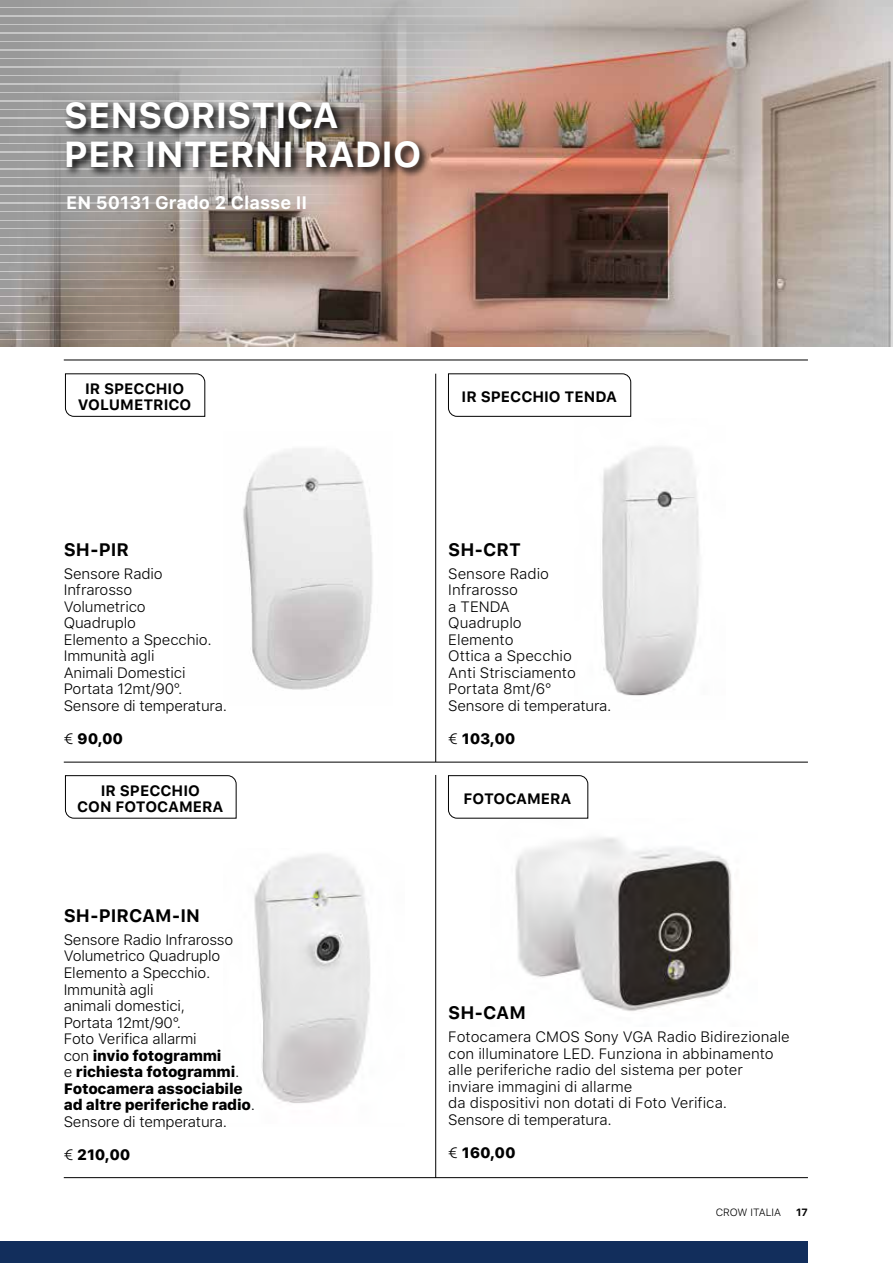
<style>
.page{position:relative;width:893px;height:1263px;background:#fff}
.page>*{position:absolute;margin:0;border:0;box-sizing:border-box;transform-origin:0 0}
.t1{font:700 36px/39px "SF Pro Text";color:#fff}
.t2{font:700 18px "SF Pro Text";color:#000}
.t3{font:700 18px "SF Pro Text";color:#fff}
.t4{font:300 15px/16.5px "SF Pro Text";letter-spacing:-.01em;color:#000}
.t5{font:700 15px/16.5px "SF Pro Text";color:#000;text-align:center}
.t6{font:800 15px "SF Pro Text";letter-spacing:-.01em;color:#000}
.t7{font:300 10.5px "SF Pro Text";color:#000}
.t8{font:700 10.5px "SF Pro Text";color:#000}
.s1{font-weight:300}
.s2{font-weight:800}
</style>
<div class="page">
<div style="left:0;top:1242px;width:808px;height:21px;background:#122e5c"></div>
<img style="left:602px;top:447px;width:97px;height:249px">
<img style="left:0;top:0;width:893px;height:346px">
<hr style="left:64px;top:762px;width:744px;height:1px;background:#000">
<hr style="left:64px;top:1177px;width:744px;height:1px;background:#000">
<hr style="left:64px;top:360px;width:744px;height:1px;background:#000">
<hr style="left:435px;top:374px;width:1px;height:388px;background:#000">
<hr style="left:435px;top:775px;width:1px;height:403px;background:#000">
<img style="left:491px;top:818px;width:242px;height:193px">
<img style="left:243px;top:449px;width:130px;height:241px">
<img style="left:254px;top:854px;width:116px;height:249px">
<svg style="left:0;top:0;width:557px;height:6px;background:#b0afaf"></svg>
<svg style="left:0;top:9px;width:549px;height:6px;background:#afaeae"></svg>
<svg style="left:0;top:17px;width:540px;height:6px;background:#acacac"></svg>
<svg style="left:0;top:26px;width:531px;height:6px;background:#abaaaa"></svg>
<svg style="left:0;top:34px;width:523px;height:6px;background:#adacac"></svg>
<svg style="left:0;top:43px;width:514px;height:6px;background:#aeaeae"></svg>
<svg style="left:0;top:51px;width:506px;height:6px;background:#b0afaf"></svg>
<svg style="left:0;top:77px;width:480px;height:6px;background:#b1acab"></svg>
<svg style="left:0;top:85px;width:472px;height:6px;background:#b0aba9"></svg>
<svg style="left:0;top:94px;width:463px;height:6px;background:#afa9a6"></svg>
<svg style="left:0;top:68px;width:489px;height:6px;background:#b1b0af"></svg>
<svg style="left:0;top:60px;width:497px;height:6px;background:#b1b0b0"></svg>
<svg style="left:0;top:102px;width:455px;height:6px"></svg>
<svg style="left:0;top:111px;width:446px;height:6px"></svg>
<svg style="left:0;top:119px;width:438px;height:6px"></svg>
<div style="left:0;top:128px;width:429px;height:6px;background:#9a9a9a"></div>
<div style="left:0;top:136px;width:421px;height:6px;background:#9b9b9b"></div>
<div style="left:0;top:162px;width:395px;height:6px;background:#9b9b9b"></div>
<div style="left:0;top:170px;width:387px;height:6px;background:#9b9b9b"></div>
<svg style="left:0;top:179px;width:378px;height:6px;background:#aca4a0"></svg>
<div style="left:0;top:153px;width:404px;height:6px;background:#9b9b9b"></div>
<div style="left:0;top:145px;width:412px;height:6px;background:#9b9b9b"></div>
<svg style="left:0;top:187px;width:370px;height:6px;background:#ada5a2"></svg>
<svg style="left:0;top:196px;width:361px;height:6px;background:#aca4a1"></svg>
<svg style="left:0;top:204px;width:353px;height:6px;background:#aba29c"></svg>
<svg style="left:0;top:213px;width:344px;height:6px;background:#908781"></svg>
<svg style="left:0;top:238px;width:319px;height:6px;background:#91887f"></svg>
<svg style="left:0;top:247px;width:310px;height:6px;background:#938a83"></svg>
<svg style="left:0;top:255px;width:302px;height:6px;background:#9c9088"></svg>
<svg style="left:0;top:230px;width:327px;height:6px;background:#8d847b"></svg>
<svg style="left:0;top:221px;width:336px;height:6px;background:#918881"></svg>
<svg style="left:0;top:264px;width:293px;height:6px;background:#9d9189"></svg>
<svg style="left:0;top:272px;width:285px;height:7px;background:#9f948c"></svg>
<svg style="left:0;top:281px;width:276px;height:6px;background:#a0948d"></svg>
<svg style="left:0;top:289px;width:268px;height:7px;background:#a59992"></svg>
<svg style="left:0;top:298px;width:259px;height:6px;background:#a49991"></svg>
<svg style="left:0;top:306px;width:251px;height:7px;background:#a3978f"></svg>
<svg style="left:0;top:315px;width:242px;height:6px"></svg>
<svg style="left:0;top:323px;width:234px;height:7px;background:#9b8e86"></svg>
<svg style="left:0;top:332px;width:225px;height:6px"></svg>
<svg style="left:0;top:340px;width:217px;height:7px;background:#988a7e"></svg>
<svg style="left:63px;top:99px;width:368px;height:79px;background:#7b726e"></svg>
<svg style="left:65px;top:373px;width:140px;height:44px"></svg>
<svg style="left:65px;top:775px;width:171px;height:43px"></svg>
<svg style="left:448px;top:373px;width:183px;height:44px"></svg>
<svg style="left:448px;top:775px;width:140px;height:43px"></svg>
<h1 class="t1" style="left:64px;top:96px;width:359px">SENSORISTICA<br>PER INTERNI RADIO</h1>
<p class="t3" style="left:66px;top:192px;width:243px">EN 50131 Grado 2 Classe II</p>
<p class="t5" style="left:78px;top:381px;width:115px">IR SPECCHIO<br>VOLUMETRICO</p>
<p class="t5" style="left:462px;top:389px;width:157px">IR SPECCHIO TENDA</p>
<p class="t2" style="left:64px;top:539px;width:67px">SH-PIR</p>
<p class="t2" style="left:448px;top:539px;width:74px">SH-CRT</p>
<p class="t4" style="left:64px;top:566px;width:165px">Sensore Radio<br>Infrarosso<br>Volumetrico<br>Quadruplo<br>Elemento a Specchio.<br>Immunità agli<br>Animali Domestici<br>Portata 12mt/90°.<br>Sensore di temperatura.</p>
<p class="t6" style="left:64px;top:730px;width:61px"><span class="s1">€</span> 90,00</p>
<p class="t4" style="left:448px;top:566px;width:165px">Sensore Radio<br>Infrarosso<br>a TENDA<br>Quadruplo<br>Elemento<br>Ottica a Specchio<br>Anti Strisciamento<br>Portata 8mt/6°<br>Sensore di temperatura.</p>
<p class="t6" style="left:448px;top:730px;width:69px"><span class="s1">€</span> 103,00</p>
<p class="t5" style="left:77px;top:782px;width:148px">IR SPECCHIO<br>CON FOTOCAMERA</p>
<p class="t2" style="left:64px;top:905px;width:138px">SH-PIRCAM-IN</p>
<p class="t4" style="left:64px;top:932px;width:193px">Sensore Radio Infrarosso<br>Volumetrico Quadruplo<br>Elemento a Specchio.<br>Immunità agli<br>animali domestici,<br>Portata 12mt/90°.<br>Foto Verifica allarmi<br>con <span class="s2">invio fotogrammi<br></span>e <span class="s2">richiesta fotogrammi</span>.<br><span class="s2">Fotocamera associabile ad altre periferiche radio</span>.<br>Sensore di temperatura.</p>
<p class="t6" style="left:64px;top:1145px;width:68px"><span class="s1">€</span> 210,00</p>
<p class="t5" style="left:464px;top:791px;width:109px">FOTOCAMERA</p>
<p class="t2" style="left:448px;top:1003px;width:79px">SH-CAM</p>
<p class="t4" style="left:448px;top:1029px;width:343px">Fotocamera CMOS Sony VGA Radio Bidirezionale con illuminatore LED. Funziona in abbinamento alle periferiche radio del sistema per poter inviare immagini di allarme<br>da dispositivi non dotati di Foto Verifica.<br>Sensore di temperatura.</p>
<p class="t6" style="left:448px;top:1144px;width:69px"><span class="s1">€</span> 160,00</p>
<p class="t7" style="left:716px;top:1204px;width:67px">CROW ITALIA</p>
<p class="t8" style="left:796px;top:1206px;width:13px">17</p>
</div>
